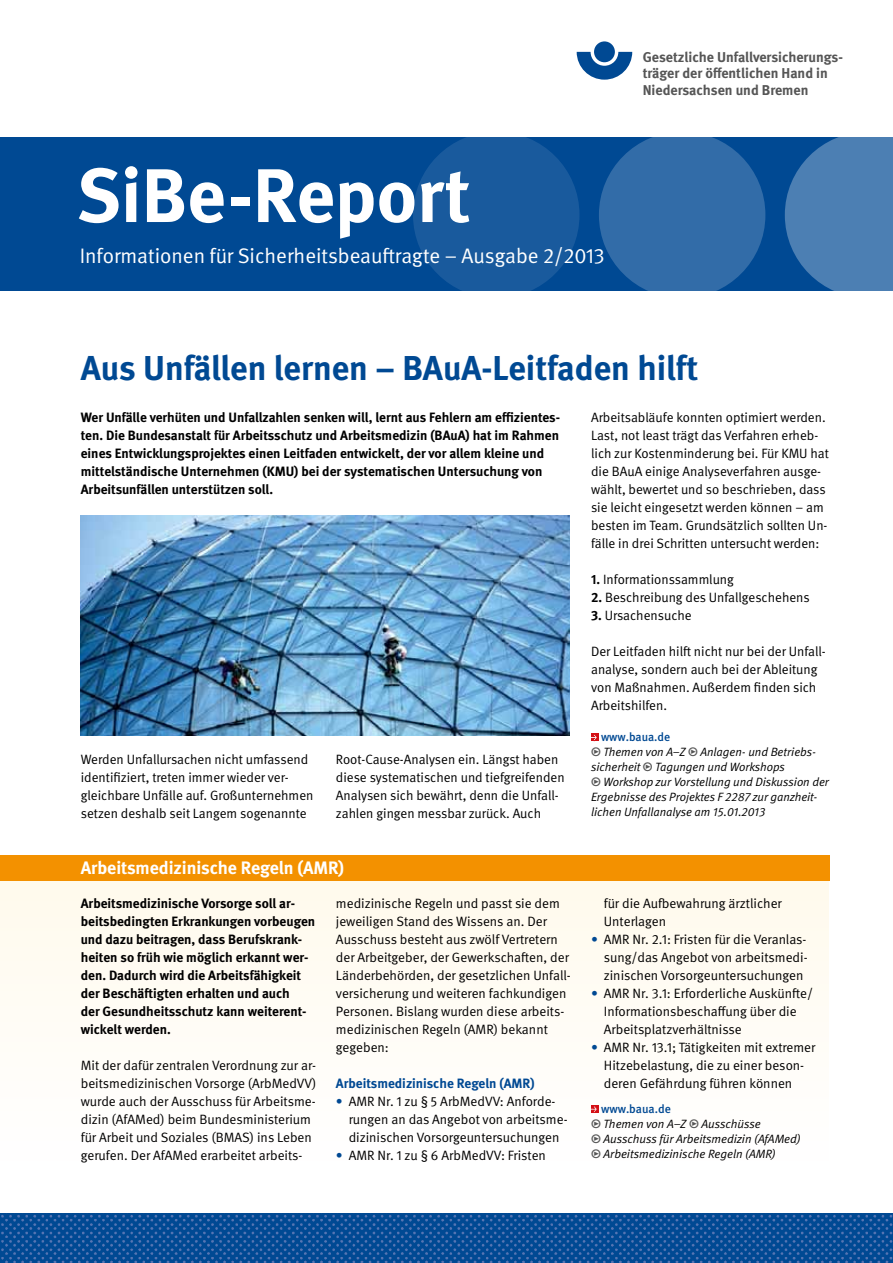
<style>
.page{position:relative;width:893px;height:1263px;background:#fff}
.page>*{position:absolute;margin:0;border:0;box-sizing:border-box;transform-origin:0 0}
.t1{font:700 75.9px "DGUV Meta";color:#fff}
.t2{font:700 34.5px "DGUV Meta";color:#004993}
.t3{font:21px "DGUV Meta";color:#fff}
.t4{font:700 18px "DGUV Meta";letter-spacing:-.005em;color:#fff}
.t5{font:700 14.25px/16.8px "DGUV Meta";color:#565656}
.t6{font:13.5px/18px "DGUV Meta";color:#000}
.t7{font:700 13.5px/18px "DGUV Meta";color:#000}
.t8{font:700 13.5px "DGUV Meta";color:#004993}
.t9{font:italic 12px/15px "DGUV Meta";color:#000}
.t10{font:500 12px "DGUV Meta";color:#004993}
.s1{color:#004993}
.s2{font-weight:700}
.s3{font-weight:500;font-style:normal;color:#565656}
</style>
<div class="page">
<div style="left:0;top:138px;width:893px;height:153px;background:#004993"></div>
<div style="left:413px;top:132px;width:166px;height:166px;background:#195a9d;border-radius:50%"></div>
<div style="left:599px;top:132px;width:166px;height:166px;background:#326ca8;border-radius:50%"></div>
<svg style="left:785px;top:137px;width:108px;height:154px;background:#4177ae"></svg>
<img style="left:0;top:1214px;width:893px;height:49px">
<svg style="left:577px;top:52px;width:55px;height:28px"></svg>
<div style="left:594px;top:41px;width:21px;height:21px;background:#004993;border-radius:50%"></div>
<img style="left:81px;top:516px;width:489px;height:220px">
<div style="left:0;top:867px;width:829px;height:294px;background:#fffcf5"></div>
<div style="left:0;top:855px;width:829px;height:25px;background:#f39100"></div>
<svg style="left:591px;top:1105px;width:7px;height:8px"></svg>
<svg style="left:591px;top:734px;width:7px;height:7px"></svg>
<h1 class="t1" style="left:77px;top:151px;width:395px">SiBe-Report</h1>
<h3 class="t3" style="left:80px;top:244px;width:527px">Informationen für Sicherheitsbeauftragte – Ausgabe 2/2013</h3>
<p class="t5" style="left:643px;top:49px;width:202px">Gesetzliche Unfallversicherungs&shy;träger der öffentlichen Hand in<br>Niedersachsen und Bremen</p>
<h2 class="t2" style="left:81px;top:347px;width:619px">Aus Unfällen lernen – BAuA-Leitfaden hilft</h2>
<p class="t7" style="left:81px;top:408px;width:481px">Wer Unfälle verhüten und Unfallzahlen senken will, lernt aus Fehlern am effizientes&shy;ten. Die Bundesanstalt für Arbeitsschutz und Arbeitsmedizin (BAuA) hat im Rahmen eines Entwicklungsprojektes einen Leitfaden entwickelt, der vor allem kleine und mittelständische Unternehmen (KMU) bei der systematischen Untersuchung von Arbeitsunfällen unterstützen soll.</p>
<p class="t6" style="left:81px;top:750px;width:234px">Werden Unfallursachen nicht umfassend identifiziert, treten immer wieder ver&shy;gleichbare Unfälle auf. Großunternehmen setzen deshalb seit Langem sogenannte</p>
<p class="t6" style="left:336px;top:750px;width:230px">Root-Cause-Analysen ein. Längst haben diese systematischen und tiefgreifenden Analysen sich bewährt, denn die Unfall&shy;zahlen gingen messbar zurück. Auch</p>
<h3 class="t4" style="left:81px;top:857px;width:265px">Arbeitsmedizinische Regeln (AMR)</h3>
<p class="t7" style="left:81px;top:894px;width:236px">Arbeitsmedizinische Vorsorge soll ar&shy;beitsbedingten Erkrankungen vorbeugen und dazu beitragen, dass Berufskrank&shy;heiten so früh wie möglich erkannt wer&shy;den. Dadurch wird die Arbeitsfähigkeit der Beschäftigten erhalten und auch<br>der Gesundheitsschutz kann weiterent&shy;wickelt werden.</p>
<p class="t6" style="left:81px;top:1056px;width:237px">Mit der dafür zentralen Verordnung zur ar&shy;beitsmedizinischen Vorsorge (ArbMedVV) wurde auch der Ausschuss für Arbeitsme&shy;dizin (AfAMed) beim Bundesministerium für Arbeit und Soziales (BMAS) ins Leben gerufen. Der AfAMed erarbeitet arbeits-</p>
<p class="t6" style="left:336px;top:894px;width:236px">medizinische Regeln und passt sie dem jeweiligen Stand des Wissens an. Der Ausschuss besteht aus zwölf Vertretern der Arbeitgeber, der Gewerkschaften, der Länderbehörden, der gesetzlichen Unfall&shy;versicherung und weiteren fachkundigen Personen. Bislang wurden diese arbeits&shy;medizinischen Regeln (AMR) bekannt gegeben:</p>
<p class="t8" style="left:336px;top:1075px;width:200px">Arbeitsmedizinische Regeln (AMR)</p>
<p class="t6" style="left:349px;top:1092px;width:220px;text-indent:-13px"><span class="s1">•</span> AMR Nr. 1 zu § 5 ArbMedVV: Anforde&shy;rungen an das Angebot von arbeitsme&shy;dizinischen Vorsorgeuntersuchungen</p>
<p class="t6" style="left:336px;top:1146px;width:212px"><span class="s1">•</span> AMR Nr. 1 zu § 6 ArbMedVV: Fristen</p>
<p class="t6" style="left:591px;top:408px;width:239px">Arbeitsabläufe konnten optimiert werden.<br>Last, not least trägt das Verfahren erheb&shy;lich zur Kostenminderung bei. Für KMU hat die BAuA einige Analyseverfahren ausge&shy;wählt, bewertet und so beschrieben, dass sie leicht eingesetzt werden können – am besten im Team. Grundsätzlich sollten Un&shy;fälle in drei Schritten untersucht werden:</p>
<p class="t6" style="left:591px;top:570px;width:144px"><span class="s2">1.</span> Informationssammlung</p>
<p class="t6" style="left:591px;top:588px;width:220px"><span class="s2">2.</span> Beschreibung des Unfallgeschehens</p>
<p class="t6" style="left:591px;top:606px;width:102px"><span class="s2">3.</span> Ursachensuche</p>
<p class="t6" style="left:591px;top:642px;width:236px">Der Leitfaden hilft nicht nur bei der Unfall&shy;analyse, sondern auch bei der Ableitung von Maßnahmen. Außerdem finden sich Arbeitshilfen.</p>
<p class="t10" style="left:601px;top:730px;width:71px">www.baua.de</p>
<p class="t9" style="left:591px;top:745px;width:225px"><span class="s3">•</span> Themen von A–Z <span class="s3">•</span> Anlagen- und Betriebs&shy;sicherheit <span class="s3">•</span> Tagungen und Workshops</p>
<p class="t9" style="left:591px;top:775px;width:239px"><span class="s3">•</span> Workshop zur Vorstellung und Diskussion der<br>Ergebnisse des Projektes F 2287 zur ganzheit&shy;lichen Unfallanalyse am 15.01.2013</p>
<p class="t6" style="left:604px;top:894px;width:179px">für die Aufbewahrung ärztlicher<br>Unterlagen</p>
<p class="t6" style="left:604px;top:930px;width:205px;text-align:justify;text-indent:-13px"><span class="s1">•</span> AMR Nr. 2.1: Fristen für die Veranlas&shy;sung/das Angebot von arbeitsmedi&shy;zinischen Vorsorgeuntersuchungen</p>
<p class="t6" style="left:604px;top:984px;width:211px;text-indent:-13px"><span class="s1">•</span> AMR Nr. 3.1: Erforderliche Auskünfte/<br>Informationsbeschaffung über die<br>Arbeitsplatzverhältnisse</p>
<p class="t6" style="left:604px;top:1038px;width:213px;text-indent:-13px"><span class="s1">•</span> AMR Nr. 13.1; Tätigkeiten mit extremer<br>Hitzebelastung, die zu einer beson&shy;deren Gefährdung führen können</p>
<p class="t10" style="left:601px;top:1102px;width:71px">www.baua.de</p>
<p class="t9" style="left:591px;top:1116px;width:171px"><span class="s3">•</span> Themen von A–Z <span class="s3">•</span> Ausschüsse</p>
<p class="t9" style="left:591px;top:1131px;width:211px"><span class="s3">•</span> Ausschuss für Arbeitsmedizin (AfAMed)</p>
<p class="t9" style="left:591px;top:1146px;width:186px"><span class="s3">•</span> Arbeitsmedizinische Regeln (AMR)</p>
</div>
